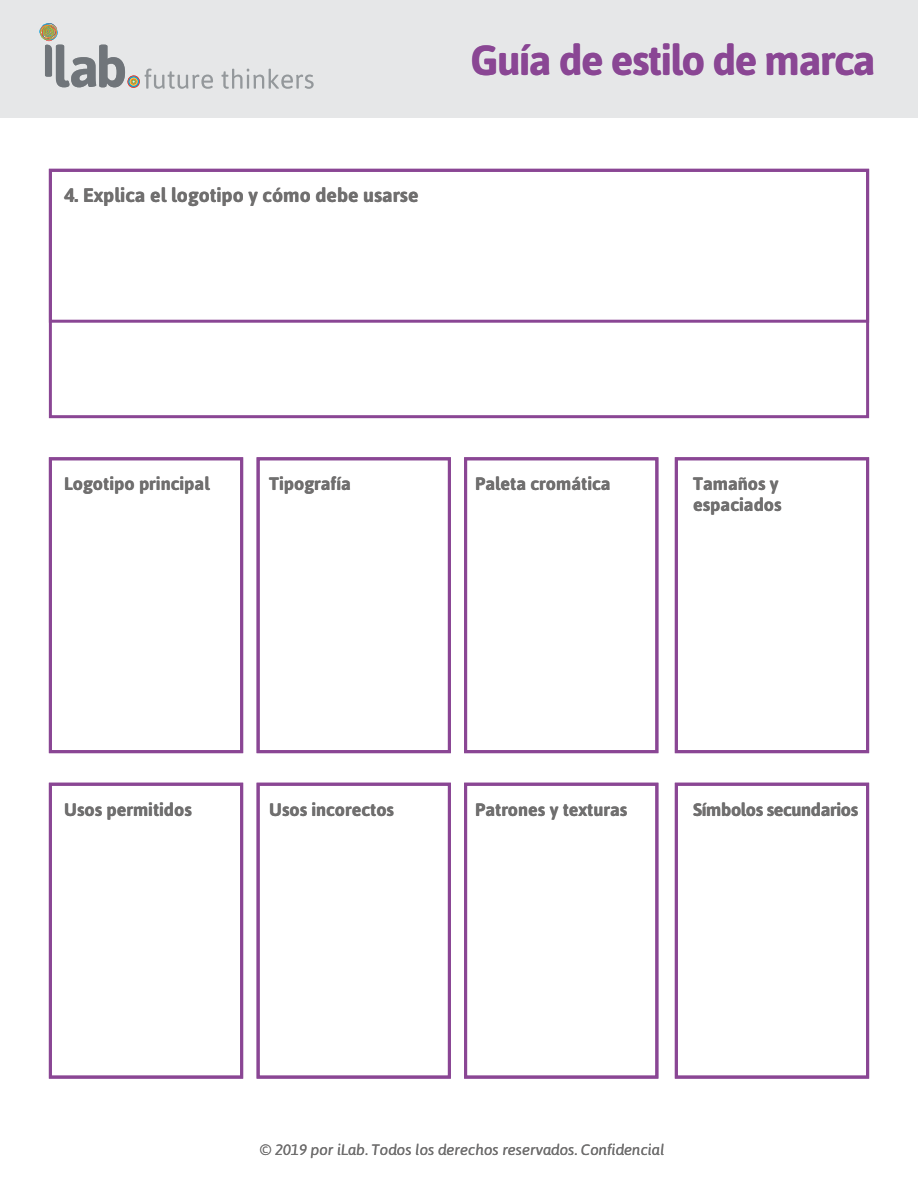
<style>
.page{position:relative;width:918px;height:1188px;background:#fff}
.page>*{position:absolute;margin:0;border:0;box-sizing:border-box;transform-origin:0 0}
.t1{font:700 42px "Asap";letter-spacing:-.035em;color:#8a4694}
.t2{font:700 19.5px "Asap";color:#706f6f}
.t3{font:700 18px/21px "Asap";color:#706f6f}
.t4{font:700 18px "Asap";letter-spacing:-.02em;color:#706f6f}
.t5{font:italic 15px "Asap";color:#706f6f}
</style>
<div class="page">
<div style="left:49px;top:169px;width:820px;height:154px;border:3px solid #8a4694"></div>
<div style="left:49px;top:169px;width:820px;height:249px;border:3px solid #8a4694"></div>
<div style="left:0;top:0;width:918px;height:117px;background:#e6e7e8"></div>
<svg style="left:222px;top:69px;width:92px;height:20px"></svg>
<svg style="left:39px;top:23px;width:174px;height:66px"></svg>
<div style="left:49px;top:457px;width:194px;height:296px;border:3px solid #8a4694"></div>
<div style="left:257px;top:457px;width:194px;height:296px;border:3px solid #8a4694"></div>
<div style="left:464px;top:457px;width:194px;height:296px;border:3px solid #8a4694"></div>
<div style="left:675px;top:457px;width:194px;height:296px;border:3px solid #8a4694"></div>
<div style="left:49px;top:783px;width:194px;height:296px;border:3px solid #8a4694"></div>
<div style="left:257px;top:783px;width:194px;height:296px;border:3px solid #8a4694"></div>
<div style="left:464px;top:783px;width:194px;height:296px;border:3px solid #8a4694"></div>
<div style="left:675px;top:783px;width:194px;height:296px;border:3px solid #8a4694"></div>
<p class="t2" style="left:64px;top:182px;width:356px">4. Explica el logotipo y cómo debe usarse</p>
<h1 class="t1" style="left:471px;top:32px;width:407px">Guía de estilo de marca</h1>
<p class="t3" style="left:64px;top:473px;width:147px">Logotipo principal</p>
<p class="t3" style="left:269px;top:473px;width:83px">Tipografía</p>
<p class="t3" style="left:475px;top:473px;width:137px">Paleta cromática</p>
<p class="t3" style="left:693px;top:473px;width:90px">Tamaños y espaciados</p>
<p class="t3" style="left:64px;top:798px;width:129px">Usos permitidos</p>
<p class="t3" style="left:269px;top:798px;width:126px">Usos incorectos</p>
<p class="t3" style="left:475px;top:798px;width:154px">Patrones y texturas</p>
<p class="t4" style="left:693px;top:797px;width:166px">Símbolos secundarios</p>
<p class="t5" style="left:260px;top:1140px;width:406px">© 2019 por iLab. Todos los derechos reservados. Confidencial</p>
</div>
